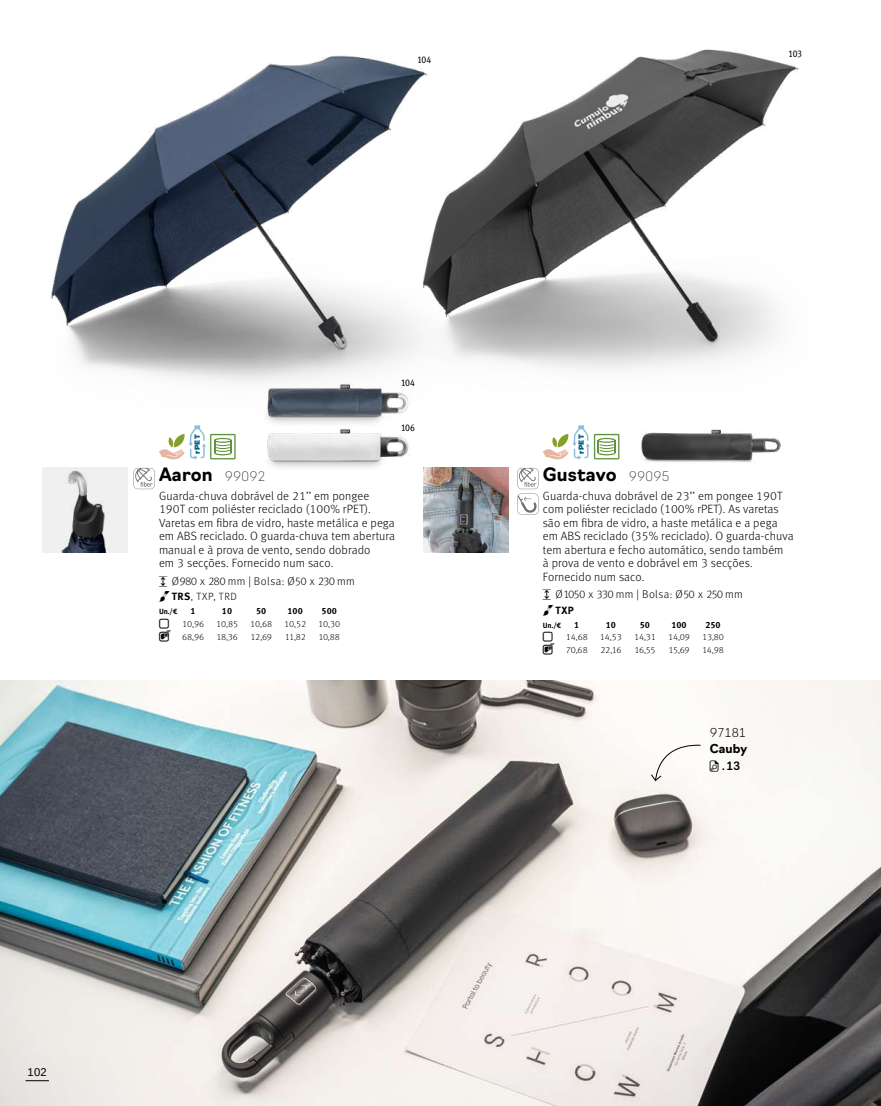
<style>
.page{position:relative;width:881px;height:1106px;background:#fff}
.page>*{position:absolute;margin:0;border:0;box-sizing:border-box;transform-origin:0 0}
.t1{font:700 18px "Navigo";letter-spacing:.01em;color:#000}
.t2{font:300 12px/13.5px "Meta Pro";letter-spacing:.01em;color:#000}
.t3{font:200 12px "Navigo";letter-spacing:-.055em;color:#000}
.t4{font:700 12px "Navigo";letter-spacing:.01em;color:#000}
.t5{font:300 11.25px "Meta Pro";letter-spacing:-.035em;color:#000}
.t6{font:300 11.25px "Meta Pro";letter-spacing:.005em;color:#000}
.t7{font:500 11.25px "Navigo";color:#000}
.t8{font:11.25px "Liberation Sans";color:#000}
.t9{font:300 10.5px "Meta Pro";letter-spacing:.08em;color:#000}
.t10{font:700 10.5px "Meta Pro";color:#000}
.t11{font:condensed 9.75px "Meta Pro";letter-spacing:-.035em;color:#000}
.t12{font:300 9px "Meta Pro";letter-spacing:-.015em;color:#000}
.t13{font:700 9px "Meta Pro";color:#000}
.t14{font:700 7.5px "Meta Pro";color:#000}
.t15{font:900 7.35px "Montserrat";letter-spacing:.055em;color:#006188}
.s1{font-weight:100;font-size:12.75px}
.s2{font-weight:700}
</style>
<div class="page">
<img style="left:549px;top:49px;width:250px;height:322px">
<img style="left:51px;top:55px;width:498px;height:327px">
<img style="left:423px;top:468px;width:85px;height:85px">
<img style="left:0;top:680px;width:880px;height:426px">
<img style="left:616px;top:429px;width:165px;height:33px">
<img style="left:238px;top:360px;width:200px;height:44px">
<img style="left:266px;top:404px;width:172px;height:85px">
<svg style="left:650px;top:744px;width:51px;height:37px"></svg>
<svg style="left:26px;top:1080px;width:23px;height:1px"></svg>
<svg style="left:517px;top:468px;width:21px;height:46px"></svg>
<svg style="left:543px;top:425px;width:76px;height:34px"></svg>
<svg style="left:43px;top:468px;width:112px;height:85px"></svg>
<svg style="left:159px;top:425px;width:76px;height:34px"></svg>
<svg style="left:709px;top:760px;width:9px;height:11px"></svg>
<p class="t11" style="left:417px;top:52px;width:16px">104</p>
<p class="t11" style="left:787px;top:46px;width:15px">103</p>
<p class="t15" style="left:192px;top:454px;width:21px;rotate:-90deg">rPET</p>
<h1 class="t1" style="left:159px;top:461px;width:108px">Aaron <span class="s1">99092</span></h1>
<p class="t11" style="left:400px;top:376px;width:16px">104</p>
<p class="t11" style="left:400px;top:420px;width:16px">106</p>
<p class="t2" style="left:159px;top:488px;width:237px">Guarda-chuva dobrável de 21’’ em pongee 190T com poliéster reciclado (100% rPET).<br>Varetas em fibra de vidro, haste metálica e pega em ABS reciclado. O guarda-chuva tem abertura manual e à prova de vento, sendo dobrado<br>em 3 secções. Fornecido num saco.</p>
<p class="t6" style="left:172px;top:573px;width:184px">Ø980 x 280 mm | Bolsa: Ø50 x 230 mm</p>
<p class="t9" style="left:172px;top:589px;width:67px"><span class="s2">TRS</span>, TXP, TRD</p>
<p class="t14" style="left:159px;top:605px;width:20px">Un./€</p>
<p class="t13" style="left:190px;top:604px;width:7px">1</p>
<p class="t13" style="left:222px;top:604px;width:12px">10</p>
<p class="t13" style="left:256px;top:604px;width:12px">50</p>
<p class="t13" style="left:287px;top:604px;width:17px">100</p>
<p class="t13" style="left:321px;top:604px;width:17px">500</p>
<p class="t12" style="left:182px;top:617px;width:23px">10,96</p>
<p class="t12" style="left:216px;top:617px;width:23px">10,85</p>
<p class="t12" style="left:250px;top:617px;width:23px">10,68</p>
<p class="t12" style="left:284px;top:617px;width:23px">10,52</p>
<p class="t12" style="left:318px;top:617px;width:23px">10,30</p>
<p class="t12" style="left:182px;top:630px;width:24px">68,96</p>
<p class="t12" style="left:216px;top:630px;width:23px">18,36</p>
<p class="t12" style="left:250px;top:630px;width:23px">12,69</p>
<p class="t12" style="left:284px;top:630px;width:23px">11,82</p>
<p class="t12" style="left:318px;top:630px;width:23px">10,88</p>
<p class="t8" style="left:28px;top:1065px;width:21px">102</p>
<p class="t15" style="left:575px;top:454px;width:21px;rotate:-90deg">rPET</p>
<h1 class="t1" style="left:542px;top:461px;width:128px">Gustavo <span class="s1">99095</span></h1>
<p class="t2" style="left:542px;top:488px;width:252px">Guarda-chuva dobrável de 23’’ em pongee 190T com poliéster reciclado (100% rPET). As varetas são em fibra de vidro, a haste metálica e a pega em ABS reciclado (35% reciclado). O guarda-chuva tem abertura e fecho automático, sendo também<br>à prova de vento e dobrável em 3 secções.<br>Fornecido num saco.</p>
<p class="t5" style="left:555px;top:586px;width:189px">Ø1050 x 330 mm | Bolsa: Ø50 x 250 mm</p>
<p class="t10" style="left:555px;top:602px;width:20px">TXP</p>
<p class="t14" style="left:542px;top:619px;width:20px">Un./€</p>
<p class="t13" style="left:574px;top:617px;width:7px">1</p>
<p class="t13" style="left:605px;top:617px;width:12px">10</p>
<p class="t13" style="left:639px;top:617px;width:12px">50</p>
<p class="t13" style="left:671px;top:617px;width:17px">100</p>
<p class="t13" style="left:705px;top:617px;width:17px">250</p>
<p class="t12" style="left:565px;top:631px;width:23px">14,68</p>
<p class="t12" style="left:599px;top:631px;width:23px">14,53</p>
<p class="t12" style="left:633px;top:631px;width:23px">14,31</p>
<p class="t12" style="left:667px;top:631px;width:23px">14,09</p>
<p class="t12" style="left:701px;top:631px;width:23px">13,80</p>
<p class="t12" style="left:566px;top:644px;width:23px">70,68</p>
<p class="t12" style="left:600px;top:644px;width:23px">22,16</p>
<p class="t12" style="left:634px;top:644px;width:23px">16,55</p>
<p class="t12" style="left:668px;top:644px;width:23px">15,69</p>
<p class="t12" style="left:702px;top:644px;width:23px">14,98</p>
<p class="t3" style="left:709px;top:723px;width:38px">97181</p>
<p class="t4" style="left:709px;top:739px;width:39px">Cauby</p>
<p class="t7" style="left:719px;top:757px;width:22px">.13</p>
</div>
